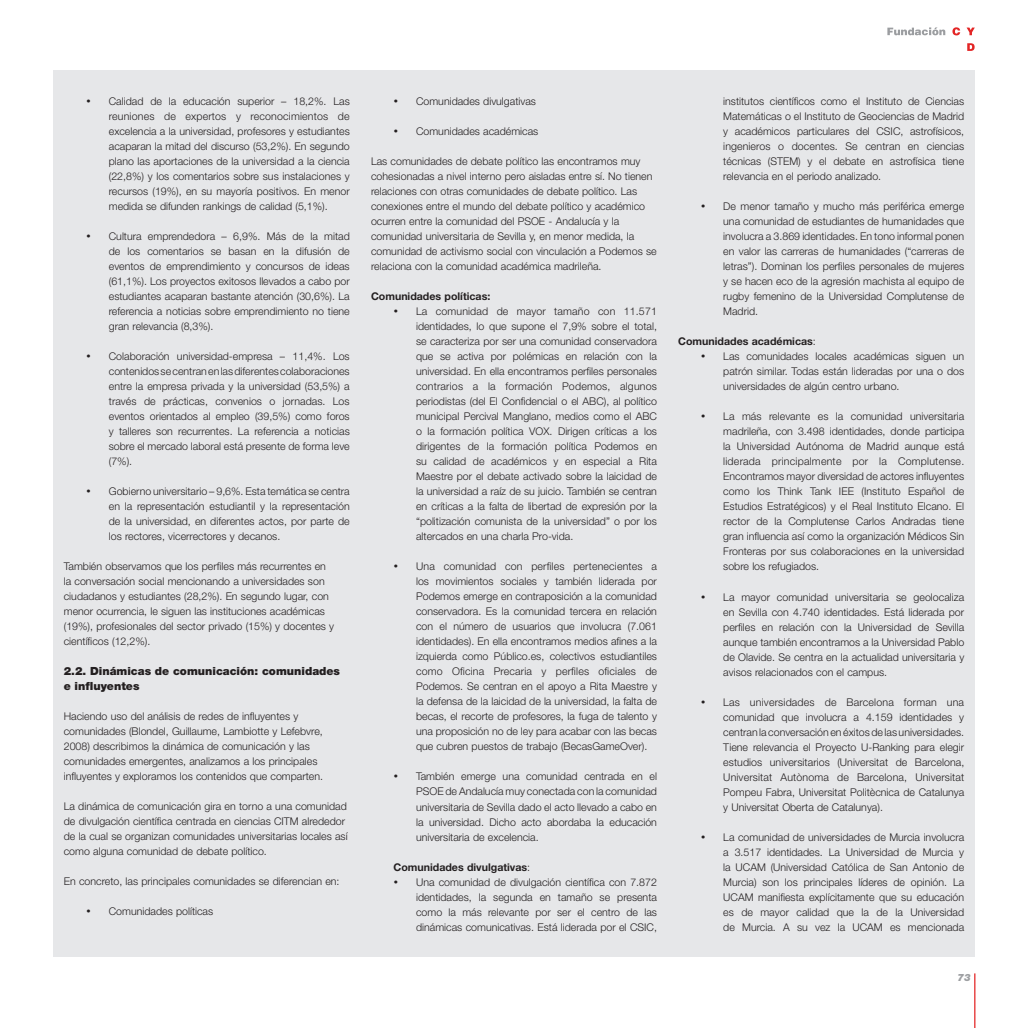
<style>
.page{position:relative;width:1028px;height:1028px;background:#fff}
.page>*{position:absolute;margin:0;border:0;box-sizing:border-box;transform-origin:0 0}
.t1{font:900 11.25px/15px "Helvetica Neue LT";color:#231f20}
.t2{font:300 10.62px/15px "Helvetica Neue LT";color:#231f20;text-align:justify}
.t3{font:700 10.62px "Helvetica Neue LT";color:#231f20}
.t4{font:italic 900 10px "Helvetica Neue LT";color:#9d9fa2}
.s1{font-weight:300}
</style>
<div class="page">
<hr style="left:974px;top:973px;width:1px;height:55px;background:#e32525">
<div style="left:53px;top:71px;width:921px;height:886px;background:#e6e7e9"></div>
<svg style="left:952px;top:27px;width:8px;height:8px"></svg>
<svg style="left:967px;top:28px;width:7px;height:7px"></svg>
<svg style="left:967px;top:43px;width:7px;height:8px"></svg>
<svg style="left:887px;top:27px;width:58px;height:8px"></svg>
<p class="t2" style="left:109px;top:94px;width:242px;text-indent:-23px">• Calidad de la educación superior – 18,2%. Las reuniones de expertos y reconocimientos de excelencia a la universidad, profesores y estudiantes acaparan la mitad del discurso (53,2%). En segundo plano las aportaciones de la universidad a la ciencia (22,8%) y los comentarios sobre sus instalaciones y recursos (19%), en su mayoría positivos. En menor medida se difunden rankings de calidad (5,1%).</p>
<p class="t2" style="left:109px;top:229px;width:242px;text-indent:-23px">• Cultura emprendedora – 6,9%. Más de la mitad de los comentarios se basan en la difusión de eventos de emprendimiento y concursos de ideas (61,1%). Los proyectos exitosos llevados a cabo por estudiantes acaparan bastante atención (30,6%). La referencia a noticias sobre emprendimiento no tiene gran relevancia (8,3%).</p>
<p class="t2" style="left:109px;top:349px;width:242px;text-indent:-23px">• Colaboración universidad-empresa – 11,4%. Los contenidos se centran en las diferentes colaboraciones entre la empresa privada y la universidad (53,5%) a través de prácticas, convenios o jornadas. Los eventos orientados al empleo (39,5%) como foros y talleres son recurrentes. La referencia a noticias sobre el mercado laboral está presente de forma leve (7%).</p>
<p class="t2" style="left:109px;top:484px;width:242px;text-indent:-23px">• Gobierno universitario – 9,6%. Esta temática se centra en la representación estudiantil y la representación de la universidad, en diferentes actos, por parte de los rectores, vicerrectores y decanos.</p>
<p class="t2" style="left:64px;top:559px;width:272px;text-align:left">También observamos que los perfiles más recurrentes en la conversación social mencionando a universidades son ciudadanos y estudiantes (28,2%). En segundo lugar, con menor ocurrencia, le siguen las instituciones académicas (19%), profesionales del sector privado (15%) y docentes y científicos (12,2%).</p>
<p class="t1" style="left:64px;top:663px;width:278px">2.2. Dinámicas de comunicación: comunidades e influyentes</p>
<p class="t2" style="left:64px;top:709px;width:261px;text-align:left">Haciendo uso del análisis de redes de influyentes y comunidades (Blondel, Guillaume, Lambiotte y Lefebvre, 2008) describimos la dinámica de comunicación y las comunidades emergentes, analizamos a los principales influyentes y exploramos los contenidos que comparten.</p>
<p class="t2" style="left:64px;top:799px;width:285px;text-align:left">La dinámica de comunicación gira en torno a una comunidad de divulgación científica centrada en ciencias CITM alrededor de la cual se organizan comunidades universitarias locales así como alguna comunidad de debate político.</p>
<p class="t2" style="left:64px;top:874px;width:277px">En concreto, las principales comunidades se diferencian en:</p>
<p class="t2" style="left:86px;top:904px;width:128px">• Comunidades políticas</p>
<p class="t2" style="left:393px;top:94px;width:144px">• Comunidades divulgativas</p>
<p class="t2" style="left:393px;top:124px;width:146px">• Comunidades académicas</p>
<p class="t2" style="left:371px;top:154px;width:287px;text-align:left">Las comunidades de debate político las encontramos muy cohesionadas a nivel interno pero aisladas entre sí. No tienen relaciones con otras comunidades de debate político. Las conexiones entre el mundo del debate político y académico ocurren entre la comunidad del PSOE - Andalucía y la comunidad universitaria de Sevilla y, en menor medida, la comunidad de activismo social con vinculación a Podemos se relaciona con la comunidad académica madrileña.</p>
<p class="t3" style="left:371px;top:290px;width:121px">Comunidades políticas:</p>
<p class="t2" style="left:416px;top:304px;width:242px;text-indent:-23px">• La comunidad de mayor tamaño con 11.571 identidades, lo que supone el 7,9% sobre el total, se caracteriza por ser una comunidad conservadora que se activa por polémicas en relación con la universidad. En ella encontramos perfiles personales contrarios a la formación Podemos, algunos periodistas (del El Confidencial o el ABC), al político municipal Percival Manglano, medios como el ABC o la formación política VOX. Dirigen críticas a los dirigentes de la formación política Podemos en su calidad de académicos y en especial a Rita Maestre por el debate activado sobre la laicidad de la universidad a raíz de su juicio. También se centran en críticas a la falta de libertad de expresión por la “politización comunista de la universidad” o por los altercados en una charla Pro-vida.</p>
<p class="t2" style="left:416px;top:559px;width:242px;text-indent:-23px">• Una comunidad con perfiles pertenecientes a los movimientos sociales y también liderada por Podemos emerge en contraposición a la comunidad conservadora. Es la comunidad tercera en relación con el número de usuarios que involucra (7.061 identidades). En ella encontramos medios afines a la izquierda como Público.es, colectivos estudiantiles como Oficina Precaria y perfiles oficiales de Podemos. Se centran en el apoyo a Rita Maestre y la defensa de la laicidad de la universidad, la falta de becas, el recorte de profesores, la fuga de talento y una proposición no de ley para acabar con las becas que cubren puestos de trabajo (BecasGameOver).</p>
<p class="t2" style="left:416px;top:769px;width:242px;text-indent:-23px">• También emerge una comunidad centrada en el PSOE de Andalucía muy conectada con la comunidad universitaria de Sevilla dado el acto llevado a cabo en la universidad. Dicho acto abordaba la educación universitaria de excelencia.</p>
<p class="t3" style="left:393px;top:860px;width:138px">Comunidades divulgativas<span class="s1">:</span></p>
<p class="t2" style="left:416px;top:874px;width:242px;text-indent:-23px">• Una comunidad de divulgación científica con 7.872 identidades, la segunda en tamaño se presenta como la más relevante por ser el centro de las dinámicas comunicativas. Está liderada por el CSIC,</p>
<p class="t2" style="left:723px;top:94px;width:242px">institutos científicos como el Instituto de Ciencias Matemáticas o el Instituto de Geociencias de Madrid y académicos particulares del CSIC, astrofísicos, ingenieros o docentes. Se centran en ciencias técnicas (STEM) y el debate en astrofísica tiene relevancia en el periodo analizado.</p>
<p class="t2" style="left:723px;top:199px;width:242px;text-indent:-23px">• De menor tamaño y mucho más periférica emerge una comunidad de estudiantes de humanidades que involucra a 3.869 identidades. En tono informal ponen en valor las carreras de humanidades (“carreras de letras”). Dominan los perfiles personales de mujeres y se hacen eco de la agresión machista al equipo de rugby femenino de la Universidad Complutense de Madrid.</p>
<p class="t3" style="left:678px;top:335px;width:139px">Comunidades académicas<span class="s1">:</span></p>
<p class="t2" style="left:723px;top:349px;width:242px;text-indent:-23px">• Las comunidades locales académicas siguen un patrón similar. Todas están lideradas por una o dos universidades de algún centro urbano.</p>
<p class="t2" style="left:723px;top:409px;width:242px;text-indent:-23px">• La más relevante es la comunidad universitaria madrileña, con 3.498 identidades, donde participa la Universidad Autónoma de Madrid aunque está liderada principalmente por la Complutense.<br>Encontramos mayor diversidad de actores influyentes como los Think Tank IEE (Instituto Español de Estudios Estratégicos) y el Real Instituto Elcano. El rector de la Complutense Carlos Andradas tiene gran influencia así como la organización Médicos Sin Fronteras por sus colaboraciones en la universidad sobre los refugiados.</p>
<p class="t2" style="left:723px;top:589px;width:242px;text-indent:-23px">• La mayor comunidad universitaria se geolocaliza en Sevilla con 4.740 identidades. Está liderada por perfiles en relación con la Universidad de Sevilla aunque también encontramos a la Universidad Pablo de Olavide. Se centra en la actualidad universitaria y avisos relacionados con el campus.</p>
<p class="t2" style="left:723px;top:694px;width:242px;text-indent:-23px">• Las universidades de Barcelona forman una comunidad que involucra a 4.159 identidades y centran la conversación en éxitos de las universidades.<br>Tiene relevancia el Proyecto U-Ranking para elegir estudios universitarios (Universitat de Barcelona, Universitat Autònoma de Barcelona, Universitat Pompeu Fabra, Universitat Politècnica de Catalunya y Universitat Oberta de Catalunya).</p>
<p class="t2" style="left:723px;top:829px;width:242px;text-indent:-23px">• La comunidad de universidades de Murcia involucra a 3.517 identidades. La Universidad de Murcia y la UCAM (Universidad Católica de San Antonio de Murcia) son los principales líderes de opinión. La UCAM manifiesta explícitamente que su educación es de mayor calidad que la de la Universidad de Murcia. A su vez la UCAM es mencionada</p>
<p class="t4" style="left:957px;top:971px;width:15px">73</p>
</div>
